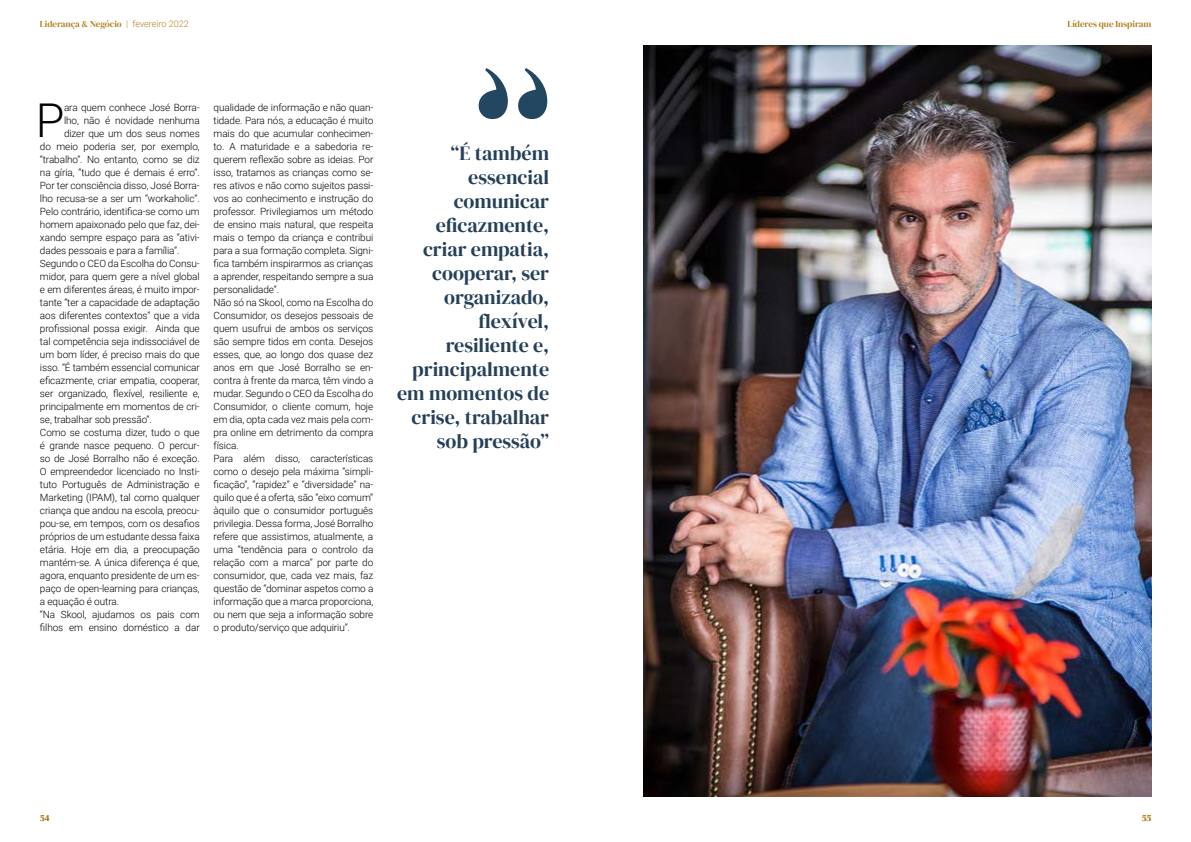
<style>
.page{position:relative;width:1191px;height:842px;background:#fff}
.page>*{position:absolute;margin:0;border:0;box-sizing:border-box;transform-origin:0 0}
.t1{font:300 46.6px "Roboto";color:#000}
.t2{font:20px/24px "DM Serif Display";color:#264059;text-align:right}
.t3{font:300 10px/13px "Roboto";letter-spacing:-.01em;color:#000}
.t4{font:9px "DM Serif Display";color:#b18120}
.s1{font-family:"Roboto";font-weight:300}
</style>
<div class="page">
<img style="left:643px;top:45px;width:508px;height:752px">
<svg style="left:478px;top:68px;width:69px;height:51px"></svg>
<p class="t4" style="left:40px;top:19px;width:150px">Liderança &amp; Negócio <span class="s1">| fevereiro 2022</span></p>
<h1 class="t1" style="left:36px;top:88px;width:30px">P</h1>
<p class="t3" style="left:64px;top:100px;width:137px">ara quem conhece José Borra-</p>
<p class="t3" style="left:64px;top:113px;width:137px">lho, não é novidade nenhuma</p>
<p class="t3" style="left:64px;top:126px;width:137px">dizer que um dos seus nomes</p>
<p class="t3" style="left:40px;top:139px;width:161px">do meio poderia ser, por exemplo,</p>
<p class="t3" style="left:40px;top:152px;width:161px">“trabalho”. No entanto, como se diz</p>
<p class="t3" style="left:40px;top:165px;width:161px">na gíria, “tudo que é demais é erro”.</p>
<p class="t3" style="left:40px;top:178px;width:161px">Por ter consciência disso, José Borra-</p>
<p class="t3" style="left:40px;top:191px;width:161px">lho recusa-se a ser um “workaholic”.</p>
<p class="t3" style="left:40px;top:204px;width:161px">Pelo contrário, identifica-se como um</p>
<p class="t3" style="left:40px;top:217px;width:161px">homem apaixonado pelo que faz, dei-</p>
<p class="t3" style="left:40px;top:230px;width:161px">xando sempre espaço para as “ativi-</p>
<p class="t3" style="left:40px;top:243px;width:141px">dades pessoais e para a família”.</p>
<p class="t3" style="left:40px;top:256px;width:161px">Segundo o CEO da Escolha do Consu-</p>
<p class="t3" style="left:40px;top:269px;width:161px">midor, para quem gere a nível global</p>
<p class="t3" style="left:40px;top:282px;width:161px">e em diferentes áreas, é muito impor-</p>
<p class="t3" style="left:40px;top:295px;width:161px">tante “ter a capacidade de adaptação</p>
<p class="t3" style="left:40px;top:308px;width:161px">aos diferentes contextos” que a vida</p>
<p class="t3" style="left:40px;top:321px;width:161px">profissional possa exigir. Ainda que</p>
<p class="t3" style="left:40px;top:334px;width:161px">tal competência seja indissociável de</p>
<p class="t3" style="left:40px;top:347px;width:161px">um bom líder, é preciso mais do que</p>
<p class="t3" style="left:40px;top:360px;width:161px">isso. “É também essencial comunicar</p>
<p class="t3" style="left:40px;top:373px;width:161px">eficazmente, criar empatia, cooperar,</p>
<p class="t3" style="left:40px;top:386px;width:161px">ser organizado, flexível, resiliente e,</p>
<p class="t3" style="left:40px;top:399px;width:161px">principalmente em momentos de cri-</p>
<p class="t3" style="left:40px;top:412px;width:113px">se, trabalhar sob pressão”.</p>
<p class="t3" style="left:40px;top:425px;width:161px">Como se costuma dizer, tudo o que</p>
<p class="t3" style="left:40px;top:438px;width:161px">é grande nasce pequeno. O percur-</p>
<p class="t3" style="left:40px;top:451px;width:161px">so de José Borralho não é exceção.</p>
<p class="t3" style="left:40px;top:464px;width:161px">O empreendedor licenciado no Insti-</p>
<p class="t3" style="left:40px;top:477px;width:161px">tuto Português de Administração e</p>
<p class="t3" style="left:40px;top:490px;width:161px">Marketing (IPAM), tal como qualquer</p>
<p class="t3" style="left:40px;top:503px;width:161px">criança que andou na escola, preocu-</p>
<p class="t3" style="left:40px;top:516px;width:161px">pou-se, em tempos, com os desafios</p>
<p class="t3" style="left:40px;top:529px;width:161px">próprios de um estudante dessa faixa</p>
<p class="t3" style="left:40px;top:542px;width:161px">etária. Hoje em dia, a preocupação</p>
<p class="t3" style="left:40px;top:555px;width:161px">mantém-se. A única diferença é que,</p>
<p class="t3" style="left:40px;top:568px;width:161px">agora, enquanto presidente de um es-</p>
<p class="t3" style="left:40px;top:581px;width:161px">paço de open-learning para crianças,</p>
<p class="t3" style="left:40px;top:594px;width:81px">a equação é outra.</p>
<p class="t3" style="left:40px;top:607px;width:161px">“Na Skool, ajudamos os pais com</p>
<p class="t3" style="left:40px;top:620px;width:161px">filhos em ensino doméstico a dar</p>
<p class="t3" style="left:214px;top:100px;width:161px">qualidade de informação e não quan&shy;tidade. Para nós, a educação é muito mais do que acumular conhecimen&shy;to. A maturidade e a sabedoria re&shy;querem reflexão sobre as ideias. Por isso, tratamos as crianças como se&shy;res ativos e não como sujeitos passi&shy;vos ao conhecimento e instrução do professor. Privilegiamos um método de ensino mais natural, que respeita mais o tempo da criança e contribui para a sua formação completa. Signi&shy;fica também inspirarmos as crianças a aprender, respeitando sempre a sua personalidade”.<br>Não só na Skool, como na Escolha do Consumidor, os desejos pessoais de quem usufrui de ambos os serviços são sempre tidos em conta. Desejos esses, que, ao longo dos quase dez anos em que José Borralho se en&shy;contra à frente da marca, têm vindo a mudar. Segundo o CEO da Escolha do Consumidor, o cliente comum, hoje em dia, opta cada vez mais pela com&shy;pra online em detrimento da compra física.<br>Para além disso, características como o desejo pela máxima “simpli&shy;ficação”, “rapidez” e “diversidade” na&shy;quilo que é a oferta, são “eixo comum” àquilo que o consumidor português privilegia. Dessa forma, José Borralho refere que assistimos, atualmente, a uma “tendência para o controlo da relação com a marca” por parte do consumidor, que, cada vez mais, faz questão de “dominar aspetos como a informação que a marca proporciona, ou nem que seja a informação sobre o produto/serviço que adquiriu”.</p>
<h2 class="t2" style="left:397px;top:141px;width:154px">“É também essencial comunicar eficazmente, criar empatia, cooperar, ser organizado, flexível, resiliente e, principalmente em momentos de crise, trabalhar sob pressão”</h2>
<p class="t4" style="left:1067px;top:19px;width:85px">Líderes que Inspiram</p>
<p class="t4" style="left:40px;top:813px;width:11px">54</p>
<p class="t4" style="left:1141px;top:813px;width:11px">55</p>
</div>
